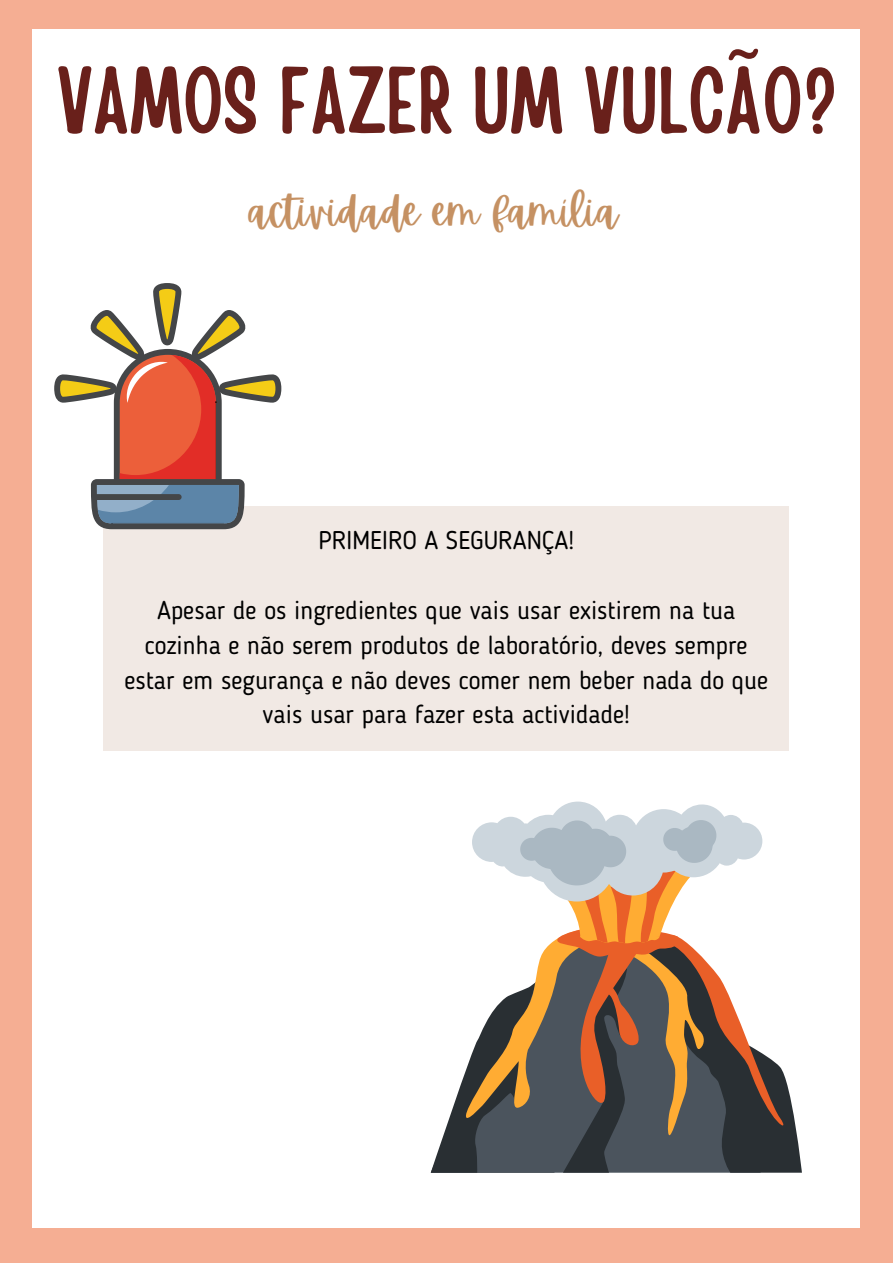
<style>
.page{position:relative;width:893px;height:1264px;background:#fff}
.page>*{position:absolute;margin:0;border:0;box-sizing:border-box;transform-origin:0 0}
.t1{font:93.75px "Handy Casual Condensed";color:#69201b}
.t2{font:41.7px "Apricots";color:#c59163}
.t3{font:25.5px/34.8px "Blogger Sans";color:#000;text-align:center}
</style>
<div class="page">
<div style="left:0;top:0;width:892px;height:1262px;background:#f5ae93"></div>
<div style="left:33px;top:30px;width:827px;height:1198px;background:#fff"></div>
<div style="left:104px;top:506px;width:684px;height:245px;background:#f1e9e4"></div>
<svg style="left:54px;top:283px;width:227px;height:246px"></svg>
<div style="left:94px;top:494px;width:88px;height:6px;background:#444648;border-radius:3px"></div>
<svg style="left:762px;top:1106px;width:39px;height:66px;background:#474d50"></svg>
<svg style="left:762px;top:1053px;width:30px;height:82px;fill:#292f33"></svg>
<svg style="left:431px;top:801px;width:331px;height:371px"></svg>
<p class="t1" style="left:57px;top:39px;width:780px">VAMOS FAZER UM VULCÃO?</p>
<p class="t2" style="left:248px;top:188px;width:372px">actividade em família</p>
<p class="t3" style="left:318px;top:525px;width:257px">PRIMEIRO A SEGURANÇA!</p>
<p class="t3" style="left:124px;top:594px;width:645px">Apesar de os ingredientes que vais usar existirem na tua cozinha e não serem produtos de laboratório, deves sempre estar em segurança e não deves comer nem beber nada do que vais usar para fazer esta actividade!</p>
</div>
